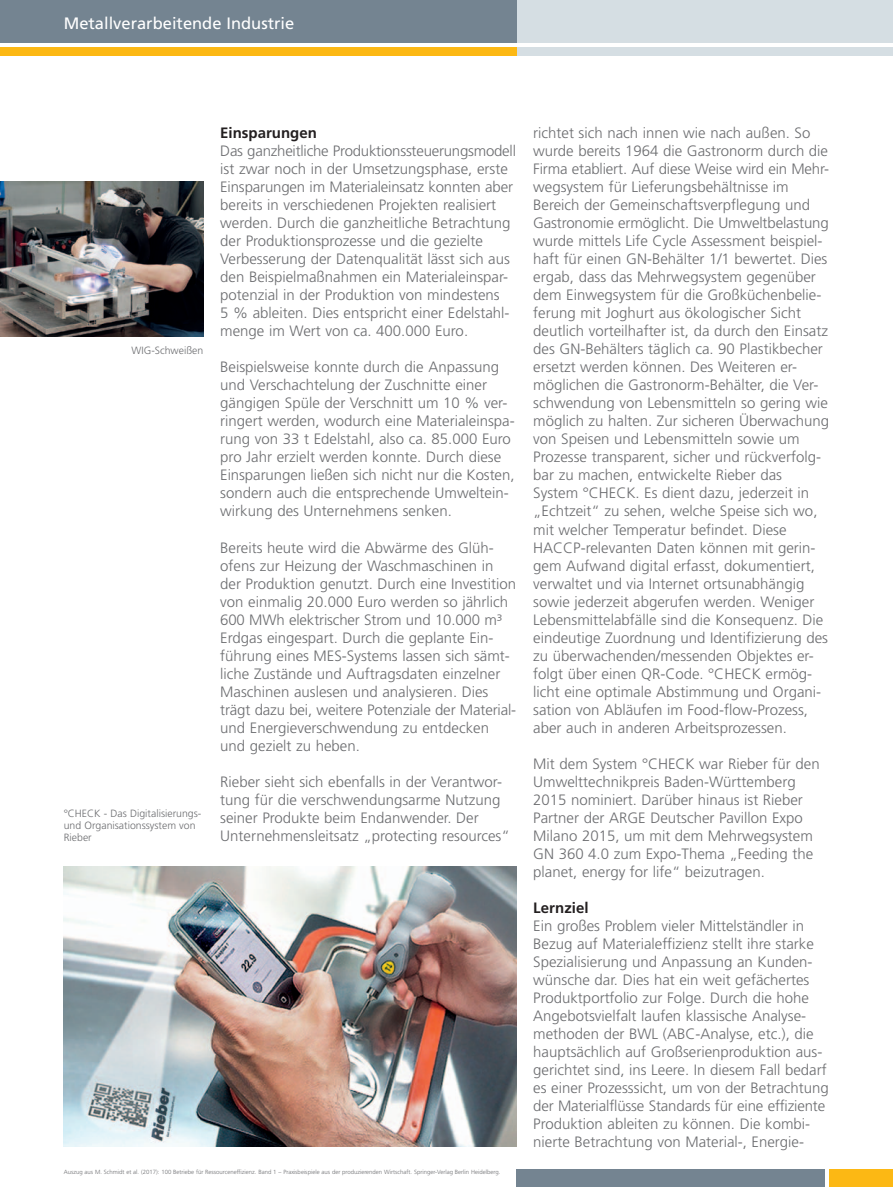
<style>
.page{position:relative;width:893px;height:1187px;background:#fff}
.page>*{position:absolute;margin:0;border:0;box-sizing:border-box;transform-origin:0 0}
.t1{font:16.5px "Frutiger LT Std";color:#fff}
.t2{font:300 15px/18px "Frutiger LT Std";color:#6c6d70}
.t3{font:700 15px "Frutiger LT Std";color:#231f20}
.t4{font:300 10.5px/12px "Frutiger LT Std";color:#6c6d70}
.t5{font:300 6px "Frutiger LT Std";color:#6c6d70}
</style>
<div class="page">
<div style="left:516px;top:0;width:377px;height:43px;background:#d5dee3"></div>
<div style="left:516px;top:47px;width:377px;height:8px;background:#d5dee3"></div>
<div style="left:0;top:0;width:516px;height:43px;background:#748491"></div>
<div style="left:0;top:47px;width:516px;height:8px;background:#fcb814"></div>
<div style="left:516px;top:1169px;width:309px;height:17px;background:#748491"></div>
<div style="left:829px;top:1169px;width:64px;height:17px;background:#fcb814"></div>
<img style="left:0;top:181px;width:203px;height:155px">
<img style="left:64px;top:866px;width:452px;height:280px">
<p class="t1" style="left:64px;top:14px;width:232px">Metallverarbeitende Industrie</p>
<p class="t4" style="left:131px;top:345px;width:73px">WIG-Schweißen</p>
<p class="t4" style="left:64px;top:807px;width:139px">°CHECK - Das Digitalisierungs&shy;und Organisationssystem von<br>Rieber</p>
<p class="t3" style="left:220px;top:124px;width:98px">Einsparungen</p>
<p class="t2" style="left:220px;top:142px;width:297px">Das ganzheitliche Produktionssteuerungsmodell ist zwar noch in der Umsetzungsphase, erste Einsparungen im Materialeinsatz konnten aber bereits in verschiedenen Projekten realisiert werden. Durch die ganzheitliche Betrachtung der Produktionsprozesse und die gezielte Verbesserung der Datenqualität lässt sich aus den Beispielmaßnahmen ein Materialeinspar&shy;potenzial in der Produktion von mindestens<br>5 % ableiten. Dies entspricht einer Edelstahl&shy;menge im Wert von ca. 400.000 Euro.</p>
<p class="t2" style="left:220px;top:358px;width:296px">Beispielsweise konnte durch die Anpassung und Verschachtelung der Zuschnitte einer gängigen Spüle der Verschnitt um 10 % ver&shy;ringert werden, wodurch eine Materialeinspa&shy;rung von 33 t Edelstahl, also ca. 85.000 Euro pro Jahr erzielt werden konnte. Durch diese Einsparungen ließen sich nicht nur die Kosten, sondern auch die entsprechende Umweltein&shy;wirkung des Unternehmens senken.</p>
<p class="t2" style="left:220px;top:538px;width:297px">Bereits heute wird die Abwärme des Glüh&shy;ofens zur Heizung der Waschmaschinen in der Produktion genutzt. Durch eine Investition von einmalig 20.000 Euro werden so jährlich 600 MWh elektrischer Strom und 10.000 m³<br>Erdgas eingespart. Durch die geplante Ein&shy;führung eines MES-Systems lassen sich sämt&shy;liche Zustände und Auftragsdaten einzelner Maschinen auslesen und analysieren. Dies trägt dazu bei, weitere Potenziale der Material&shy;und Energieverschwendung zu entdecken und gezielt zu heben.</p>
<p class="t2" style="left:220px;top:772px;width:291px">Rieber sieht sich ebenfalls in der Verantwor&shy;tung für die verschwendungsarme Nutzung seiner Produkte beim Endanwender. Der Unternehmensleitsatz „protecting resources“</p>
<p class="t5" style="left:64px;top:1168px;width:438px">Auszug aus M. Schmidt et al. (2017): 100 Betriebe für Ressourceneffizienz. Band 1 – Praxisbeispiele aus der produzierenden Wirtschaft. Springer-Verlag Berlin Heidelberg.</p>
<p class="t2" style="left:533px;top:124px;width:297px">richtet sich nach innen wie nach außen. So wurde bereits 1964 die Gastronorm durch die Firma etabliert. Auf diese Weise wird ein Mehr&shy;wegsystem für Lieferungsbehältnisse im Bereich der Gemeinschaftsverpflegung und Gastronomie ermöglicht. Die Umweltbelastung wurde mittels Life Cycle Assessment beispiel&shy;haft für einen GN-Behälter 1/1 bewertet. Dies ergab, dass das Mehrwegsystem gegenüber dem Einwegsystem für die Großküchenbelie&shy;ferung mit Joghurt aus ökologischer Sicht deutlich vorteilhafter ist, da durch den Einsatz des GN-Behälters täglich ca. 90 Plastikbecher ersetzt werden können. Des Weiteren er&shy;möglichen die Gastronorm-Behälter, die Ver&shy;schwendung von Lebensmitteln so gering wie möglich zu halten. Zur sicheren Überwachung von Speisen und Lebensmitteln sowie um Prozesse transparent, sicher und rückverfolg&shy;bar zu machen, entwickelte Rieber das System °CHECK. Es dient dazu, jederzeit in „Echtzeit“ zu sehen, welche Speise sich wo, mit welcher Temperatur befindet. Diese HACCP-relevanten Daten können mit gerin&shy;gem Aufwand digital erfasst, dokumentiert, verwaltet und via Internet ortsunabhängig sowie jederzeit abgerufen werden. Weniger Lebensmittelabfälle sind die Konsequenz. Die eindeutige Zuordnung und Identifizierung des zu überwachenden/messenden Objektes er&shy;folgt über einen QR-Code. °CHECK ermög&shy;licht eine optimale Abstimmung und Organi&shy;sation von Abläufen im Food-flow-Prozess, aber auch in anderen Arbeitsprozessen.</p>
<p class="t2" style="left:533px;top:754px;width:288px">Mit dem System °CHECK war Rieber für den Umwelttechnikpreis Baden-Württemberg 2015 nominiert. Darüber hinaus ist Rieber Partner der ARGE Deutscher Pavillon Expo Milano 2015, um mit dem Mehrwegsystem GN 360 4.0 zum Expo-Thema „Feeding the planet, energy for life“ beizutragen.</p>
<p class="t3" style="left:533px;top:898px;width:57px">Lernziel</p>
<p class="t2" style="left:533px;top:916px;width:297px">Ein großes Problem vieler Mittelständler in Bezug auf Materialeffizienz stellt ihre starke Spezialisierung und Anpassung an Kunden&shy;wünsche dar. Dies hat ein weit gefächertes Produktportfolio zur Folge. Durch die hohe Angebotsvielfalt laufen klassische Analyse&shy;methoden der BWL (ABC-Analyse, etc.), die hauptsächlich auf Großserienproduktion aus&shy;gerichtet sind, ins Leere. In diesem Fall bedarf es einer Prozesssicht, um von der Betrachtung der Materialflüsse Standards für eine effiziente Produktion ableiten zu können. Die kombi&shy;nierte Betrachtung von Material-, Energie-</p>
</div>
